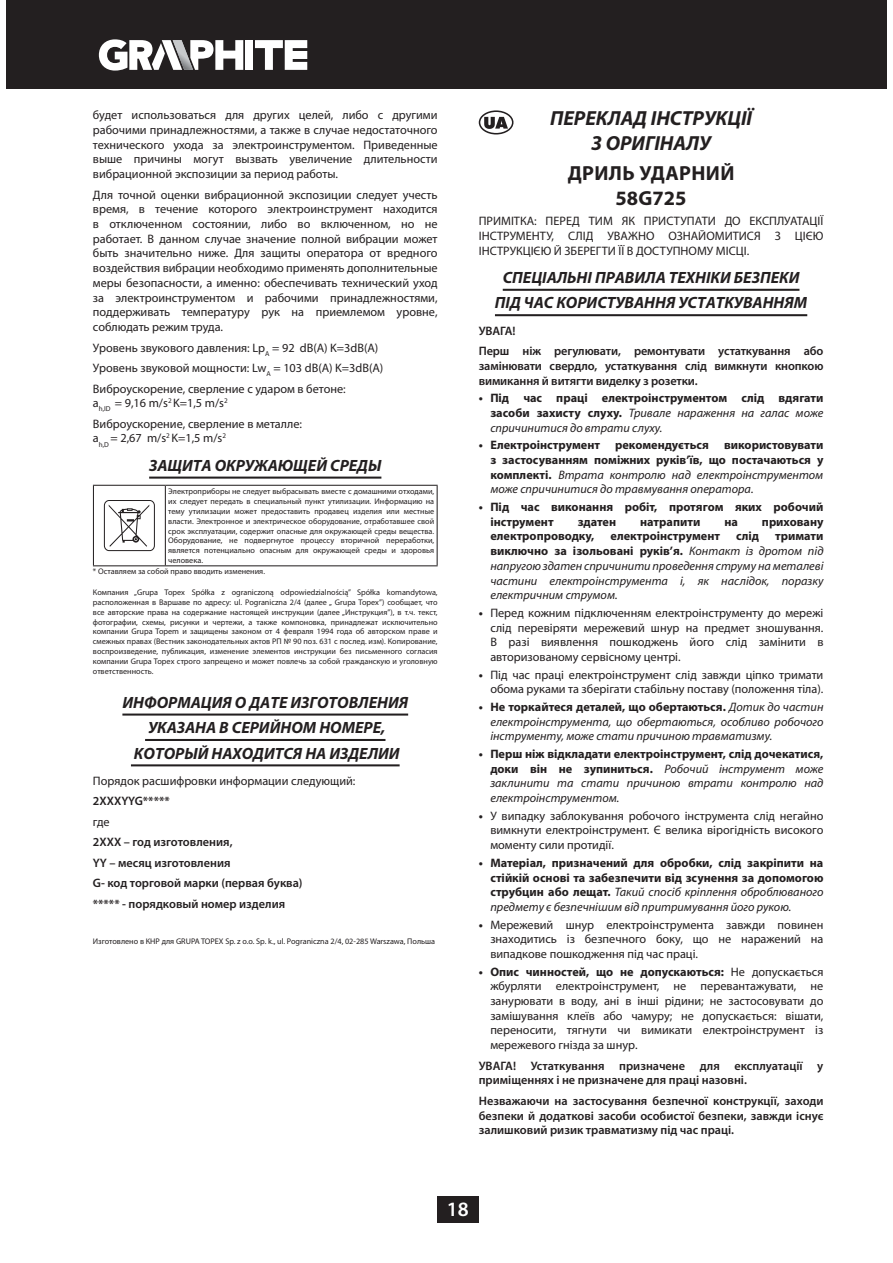
<style>
.page{position:relative;width:893px;height:1263px;background:#fff}
.page>*{position:absolute;margin:0;border:0;box-sizing:border-box;transform-origin:0 0}
.t1{font:italic 700 20.4px/24.5px "Myriad Pro";color:#231f20;text-align:center}
.t2{font:700 20.4px/24.5px "Myriad Pro";letter-spacing:.02em;color:#231f20;text-align:center}
.t3{font:600 20.4px "Myriad Pro";color:#fff}
.t4{font:italic 700 16.35px/25.3px "Myriad Pro";color:#231f20;text-align:center}
.t5{font:12.3px/14.7px "Myriad Pro";color:#231f20;text-align:justify}
.t6{font:700 12.3px/14.7px "Myriad Pro";color:#231f20;text-align:justify}
.t7{font:600 12.3px/20.5px "Myriad Pro";color:#231f20}
.t8{font:italic 12.3px/14.7px "Myriad Pro";color:#231f20;text-align:justify}
.t9{font:8.1px/9.8px "Myriad Pro";color:#231f20;text-align:justify}
.s1{font-weight:400;font-style:italic}
.s2{font-weight:700;font-style:normal}
.s3{font-weight:700}
</style>
<div class="page">
<div style="left:437px;top:1196px;width:42px;height:27px;background:#231f20"></div>
<div style="left:6px;top:0;width:881px;height:88px;background:#231f20"></div>
<svg style="left:98px;top:39px;width:210px;height:32px"></svg>
<hr style="left:503px;top:289px;width:296px;height:2px;background:#231f20">
<hr style="left:495px;top:314px;width:312px;height:2px;background:#231f20">
<svg style="left:479px;top:111px;width:34px;height:23px"></svg>
<div style="left:479px;top:110px;width:34px;height:25px;border:2px solid #231f20;border-radius:50%"></div>
<svg style="left:484px;top:117px;width:24px;height:12px"></svg>
<hr style="left:149px;top:477px;width:232px;height:2px;background:#231f20">
<hr style="left:122px;top:714px;width:286px;height:2px;background:#231f20">
<hr style="left:145px;top:739px;width:240px;height:2px;background:#231f20">
<hr style="left:131px;top:764px;width:269px;height:2px;background:#231f20">
<hr style="left:93px;top:485px;width:72px;height:1px;background:#231f20">
<hr style="left:93px;top:486px;width:1px;height:79px;background:#231f20">
<hr style="left:165px;top:485px;width:273px;height:1px;background:#231f20">
<hr style="left:165px;top:486px;width:1px;height:79px;background:#231f20">
<hr style="left:437px;top:486px;width:1px;height:79px;background:#231f20">
<hr style="left:93px;top:565px;width:345px;height:1px;background:#231f20">
<div style="left:104px;top:500px;width:51px;height:51px;border:1px solid #231f20;border-radius:5px"></div>
<svg style="left:109px;top:505px;width:40px;height:42px"></svg>
<p class="t5" style="left:93px;top:109px;width:346px">будет использоваться для других целей, либо с другими рабочими принадлежностями, а также в случае недостаточного технического ухода за электроинструментом. Приведенные выше причины могут вызвать увеличение длительности вибрационной экспозиции за период работы.</p>
<p class="t5" style="left:93px;top:188px;width:346px">Для точной оценки вибрационной экспозиции следует учесть время, в течение которого электроинструмент находится в отключенном состоянии, либо во включенном, но не работает. В данном случае значение полной вибрации может быть значительно ниже. Для защиты оператора от вредного воздействия вибрации необходимо применять дополнительные меры безопасности, а именно: обеспечивать технический уход за электроинструментом и рабочими принадлежностями, поддерживать температуру рук на приемлемом уровне, соблюдать режим труда.</p>
<p class="t5" style="left:93px;top:338px;width:292px;line-height:20.5px;text-align:left">Уровень звукового давления: Lp<sub>A</sub> = 92 dB(A) K=3dB(A)<br>Уровень звуковой мощности: Lw<sub>A</sub> = 103 dB(A) K=3dB(A)<br>Виброускорение, сверление с ударом в бетоне:</p>
<p class="t5" style="left:93px;top:394px;width:211px;line-height:20.5px">a<sub>h,ID</sub> = 9,16 m/s<sup>2</sup> K=1,5 m/s<sup>2<br></sup>Виброускорение, сверление в металле:</p>
<p class="t5" style="left:93px;top:432px;width:135px">a<sub>h,D</sub> = 2,67 m/s<sup>2</sup> K=1,5 m/s<sup>2</sup></p>
<h2 class="t4" style="left:149px;top:452px;width:234px">ЗАЩИТА ОКРУЖАЮЩЕЙ СРЕДЫ</h2>
<p class="t9" style="left:168px;top:487px;width:267px">Электроприборы не следует выбрасывать вместе с домашними отходами, их следует передать в специальный пункт утилизации. Информацию на тему утилизации может предоставить продавец изделия или местные власти. Электронное и электрическое оборудование, отработавшее свой срок эксплуатации, содержит опасные для окружающей среды вещества.<br>Оборудование, не подвергнутое процессу вторичной переработки, является потенциально опасным для окружающей среды и здоровья человека.</p>
<p class="t9" style="left:93px;top:567px;width:174px">* Оставляем за собой право вводить изменения.</p>
<p class="t9" style="left:93px;top:588px;width:346px">Компания „Grupa Topex Spółka z ograniczoną odpowiedzialnością” Spółka komandytowa, расположенная в Варшаве по адресу: ul. Pograniczna 2/4 (далее „ Grupa Topex”) сообщает, что все авторские права на содержание настоящей инструкции (далее „Инструкция”), в т.ч. текст, фотографии, схемы, рисунки и чертежи, а также компоновка, принадлежат исключительно компании Grupa Topem и защищены законом от 4 февраля 1994 года об авторском праве и смежных правах (Вестник законодательных актов РП № 90 поз. 631 с послед. изм). Копирование, воспроизведение, публикация, изменение элементов инструкции без письменного согласия компании Grupa Topex строго запрещено и может повлечь за собой гражданскую и уголовную ответственность.</p>
<h2 class="t4" style="left:122px;top:689px;width:287px">ИНФОРМАЦИЯ О ДАТЕ ИЗГОТОВЛЕНИЯ<br>УКАЗАНА В СЕРИЙНОМ НОМЕРЕ,<br>КОТОРЫЙ НАХОДИТСЯ НА ИЗДЕЛИИ</h2>
<p class="t5" style="left:93px;top:774px;width:264px">Порядок расшифровки информации следующий:</p>
<p class="t7" style="left:93px;top:792px;width:78px">2ХХХYYG*****</p>
<p class="t5" style="left:93px;top:815px;width:18px">где</p>
<p class="t7" style="left:93px;top:833px;width:211px">2ХХХ – год изготовления,<br>YY – месяц изготовления<br>G- код торговой марки (первая буква) ***** - порядковый номер изделия</p>
<p class="t9" style="left:93px;top:937px;width:344px">Изготовлено в КНР для GRUPA TOPEX Sp. z o.o. Sp. k., ul. Pograniczna 2/4, 02-285 Warszawa, Польша</p>
<h1 class="t1" style="left:550px;top:106px;width:204px">ПЕРЕКЛАД ІНСТРУКЦІЇ<br>З ОРИГІНАЛУ</h1>
<h1 class="t2" style="left:568px;top:163px;width:168px">ДРИЛЬ УДАРНИЙ<br>58G725</h1>
<p class="t5" style="left:479px;top:215px;width:346px">ПРИМІТКА: ПЕРЕД ТИМ ЯК ПРИСТУПАТИ ДО ЕКСПЛУАТАЦІЇ ІНСТРУМЕНТУ, СЛІД УВАЖНО ОЗНАЙОМИТИСЯ З ЦІЄЮ ІНСТРУКЦІЄЮ Й ЗБЕРЕГТИ ЇЇ В ДОСТУПНОМУ МІСЦІ.</p>
<h2 class="t4" style="left:495px;top:265px;width:314px">СПЕЦІАЛЬНІ ПРАВИЛА ТЕХНІКИ БЕЗПЕКИ<br>ПІД ЧАС КОРИСТУВАННЯ УСТАТКУВАННЯМ</h2>
<p class="t7" style="left:479px;top:321px;width:346px">УВАГА!<br>Перш ніж регулювати, ремонтувати устаткування або</p>
<p class="t7" style="left:479px;top:359px;width:346px;line-height:14.7px">замінювати свердло, устаткування слід вимкнути кнопкою вимикання й витягти виделку з розетки.</p>
<p class="t6" style="left:490px;top:392px;width:335px;text-indent:-12px">• Під час праці електроінструментом слід вдягати засоби захисту слуху. <span class="s1">Тривале нараження на галас може спричинитися до втрати слуху.</span></p>
<p class="t6" style="left:490px;top:439px;width:335px;text-indent:-12px">• Електроінструмент рекомендується використовувати з застосуванням поміжних руків’їв, що постачаються у комплекті. <span class="s1">Втрата контролю над електроінструментом може спричинитися до травмування оператора.</span></p>
<p class="t6" style="left:490px;top:500px;width:335px;text-indent:-12px">• Під час виконання робіт, протягом яких робочий інструмент</p>
<p class="t6" style="left:578px;top:515px;width:40px">здатен</p>
<p class="t6" style="left:640px;top:515px;width:62px">натрапити</p>
<p class="t6" style="left:724px;top:515px;width:15px">на</p>
<p class="t6" style="left:762px;top:515px;width:63px">приховану</p>
<p class="t6" style="left:490px;top:530px;width:106px">електропроводку,</p>
<p class="t6" style="left:610px;top:530px;width:111px">електроінструмент</p>
<p class="t6" style="left:736px;top:530px;width:25px">слід</p>
<p class="t8" style="left:490px;top:530px;width:335px;text-indent:285px"><span class="s2">тримати виключно за ізольовані руків’я.</span> Контакт із дротом під напругою здатен спричинити проведення струму на металеві частини електроінструмента і, як наслідок, поразку електричним струмом.</p>
<p class="t5" style="left:490px;top:606px;width:335px;text-indent:-12px"><span class="s3">•</span> Перед кожним підключенням електроінструменту до мережі слід перевіряти мережевий шнур на предмет зношування.<br>В разі виявлення пошкоджень його слід замінити в авторизованому сервісному центрі.</p>
<p class="t5" style="left:479px;top:668px;width:346px;text-align:right"><span class="s3">•</span> Під час праці електроінструмент слід завжди ціпко тримати обома руками та зберігати стабільну поставу (положення тіла).</p>
<p class="t8" style="left:490px;top:700px;width:335px;text-indent:-12px"><span class="s2">• Hе торкайтеся деталей, що обертаються.</span> Дотик до частин електроінструмента, що обертаються, особливо робочого інструменту, може стати причиною травматизму.</p>
<p class="t8" style="left:490px;top:747px;width:335px;text-indent:-12px"><span class="s2">• Перш ніж відкладати електроінструмент, слід дочекатися, доки він не зупиниться.</span> Робочий інструмент може заклинити та стати причиною втрати контролю над електроінструментом.</p>
<p class="t5" style="left:490px;top:809px;width:335px;text-indent:-12px"><span class="s3">•</span> У випадку заблокування робочого інструмента слід негайно вимкнути електроінструмент. Є велика вірогідність високого моменту сили протидії.</p>
<p class="t6" style="left:490px;top:856px;width:335px;text-indent:-12px">• Матеріал, призначений для обробки, слід закріпити на стійкій основі та забезпечити від зсунення за допомогою струбцин або лещат. <span class="s1">Такий спосіб кріплення оброблюваного предмету є безпечнішим від притримування його рукою.</span></p>
<p class="t5" style="left:490px;top:918px;width:335px;text-indent:-12px"><span class="s3">•</span> Мережевий шнур електроінструмента завжди повинен знаходитись із безпечного боку, що не наражений на випадкове пошкодження під час праці.</p>
<p class="t5" style="left:490px;top:965px;width:335px;text-indent:-12px"><span class="s3">• Опис чинностей, що не допускаються:</span> Не допускається жбурляти електроінструмент, не перевантажувати, не занурювати в воду, ані в інші рідини; не застосовувати до замішування клеїв або чамуру; не допускається: вішати, переносити, тягнути чи вимикати електроінструмент із мережевого гнізда за шнур.</p>
<p class="t7" style="left:479px;top:1059px;width:346px;line-height:14.7px">УВАГА! Устаткування призначене для експлуатації у приміщеннях і не призначене для праці назовні.</p>
<p class="t7" style="left:479px;top:1094px;width:346px;line-height:14.7px;text-align:justify">Незважаючи на застосування безпечної конструкції, заходи безпеки й додаткові засоби особистої безпеки, завжди існує залишковий ризик травматизму під час праці.</p>
<h1 class="t3" style="left:447px;top:1201px;width:23px">18</h1>
</div>
